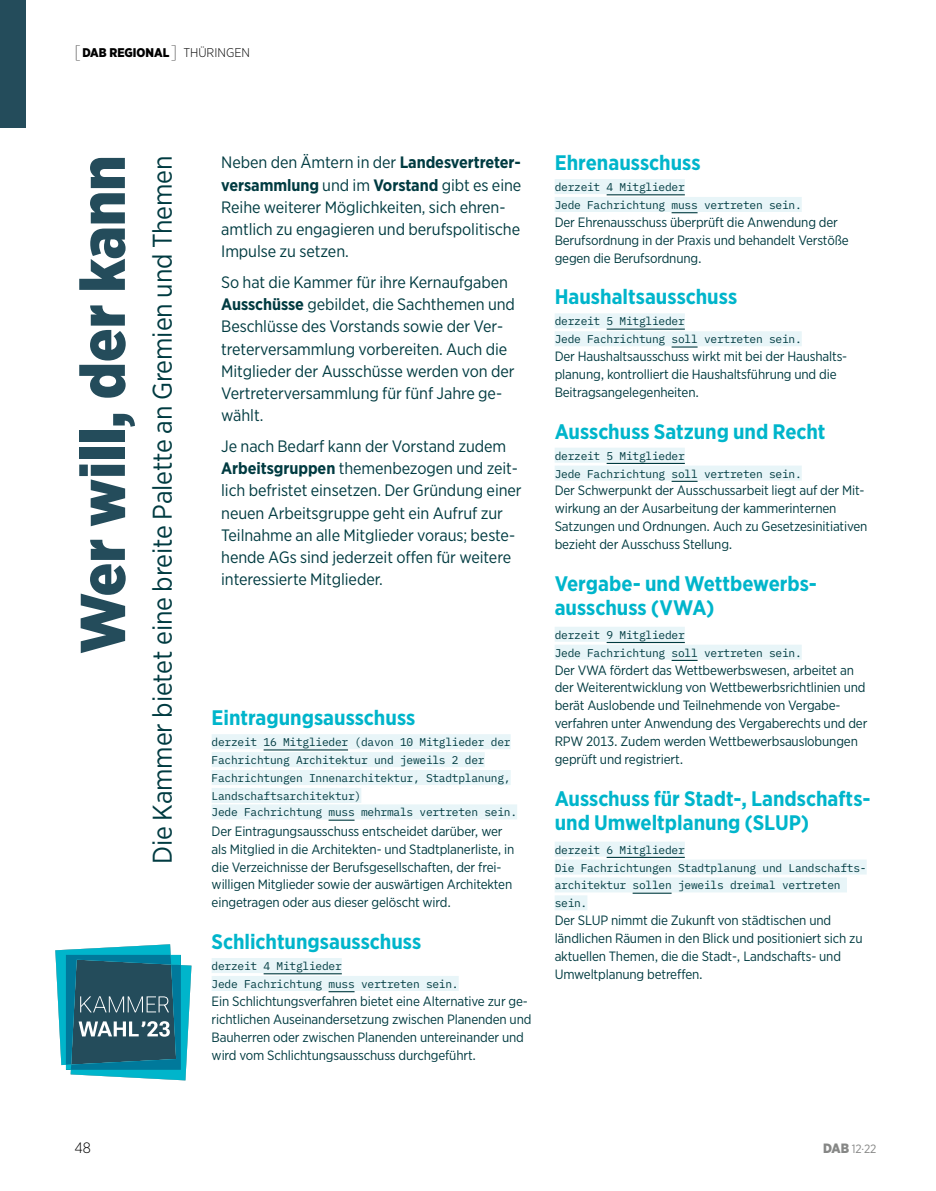
<style>
.page{position:relative;width:936px;height:1191px;background:#fff}
.page>*{position:absolute;margin:0;border:0;box-sizing:border-box;transform-origin:0 0}
.t1{font:900 63px "Gotham Narrow";color:#244c5b}
.t2{font:27px "Gotham Narrow";letter-spacing:-.005em;color:#003b41}
.t3{font:700 21px/24px "Gotham Narrow";color:#00b5cb}
.t4{font:16.5px/22.2px "Gotham Narrow";letter-spacing:-.005em;color:#003b41}
.t5{font:300 15px "Gotham Narrow";color:#000}
.t6{font:13.5px/17.9px "Gotham Narrow";letter-spacing:-.01em;color:#003b41}
.t7{font:900 12.6px "Gotham Narrow";color:#000}
.t8{font:12px "Gotham Narrow";color:#868786}
.t9{font:11.25px/17.9px "IBM Plex Mono";letter-spacing:-.025em;color:#003b41}
.s1{font-weight:100;font-size:18px}
.s2{font-weight:300}
.s3{font-weight:700}
.s4{font-weight:900;font-size:13.5px}
</style>
<div class="page">
<div style="left:212px;top:734px;width:298px;height:15px;background:#e8f5f8"></div>
<div style="left:212px;top:752px;width:272px;height:15px;background:#e8f5f8"></div>
<div style="left:212px;top:770px;width:298px;height:15px;background:#e8f5f8"></div>
<div style="left:212px;top:788px;width:149px;height:15px;background:#e8f5f8"></div>
<div style="left:212px;top:804px;width:305px;height:15px;background:#e8f5f8"></div>
<hr style="left:263px;top:749px;width:85px;height:1px;background:#003b41">
<svg style="left:328px;top:819px;width:26px;height:1px"></svg>
<div style="left:212px;top:958px;width:130px;height:15px;background:#e8f5f8"></div>
<div style="left:212px;top:976px;width:246px;height:15px;background:#e8f5f8"></div>
<hr style="left:263px;top:973px;width:79px;height:1px;background:#003b41">
<svg style="left:328px;top:991px;width:26px;height:1px"></svg>
<div style="left:554px;top:179px;width:130px;height:15px;background:#e8f5f8"></div>
<div style="left:554px;top:197px;width:247px;height:15px;background:#e8f5f8"></div>
<hr style="left:606px;top:194px;width:78px;height:1px;background:#003b41">
<svg style="left:671px;top:212px;width:26px;height:1px"></svg>
<div style="left:554px;top:313px;width:130px;height:15px;background:#e8f5f8"></div>
<div style="left:554px;top:331px;width:247px;height:15px;background:#e8f5f8"></div>
<hr style="left:606px;top:328px;width:78px;height:2px;background:#003b41">
<svg style="left:671px;top:346px;width:26px;height:1px"></svg>
<div style="left:554px;top:448px;width:130px;height:15px;background:#e8f5f8"></div>
<div style="left:554px;top:465px;width:247px;height:15px;background:#e8f5f8"></div>
<hr style="left:606px;top:463px;width:78px;height:1px;background:#003b41">
<svg style="left:671px;top:481px;width:26px;height:1px"></svg>
<div style="left:554px;top:627px;width:130px;height:15px;background:#e8f5f8"></div>
<div style="left:554px;top:644px;width:247px;height:15px;background:#e8f5f8"></div>
<hr style="left:606px;top:642px;width:78px;height:1px;background:#003b41">
<svg style="left:671px;top:660px;width:26px;height:1px"></svg>
<div style="left:554px;top:841px;width:130px;height:15px;background:#e8f5f8"></div>
<div style="left:554px;top:859px;width:312px;height:15px;background:#e8f5f8"></div>
<div style="left:554px;top:877px;width:292px;height:15px;background:#e8f5f8"></div>
<div style="left:554px;top:895px;width:33px;height:15px;background:#e8f5f8"></div>
<hr style="left:606px;top:857px;width:78px;height:1px;background:#003b41">
<hr style="left:632px;top:892px;width:39px;height:1px;background:#003b41">
<svg style="left:55px;top:944px;width:136px;height:136px"></svg>
<div style="left:0;top:0;width:26px;height:128px;background:#244c5b"></div>
<p class="t7" style="left:74px;top:44px;width:177px"><span class="s1">[</span>DAB REGIONAL<span class="s1">]</span> <span class="s2">THÜRINGEN</span></p>
<h1 class="t1" style="left:61px;top:654px;width:500px;rotate:-90deg">Wer will, der kann</h1>
<h2 class="t2" style="left:146px;top:863px;width:710px;rotate:-90deg">Die Kammer bietet eine breite Palette an Gremien und Themen</h2>
<p class="t4" style="left:221px;top:151px;width:301px">Neben den Ämtern in der <span class="s3">Landesvertreter&shy;versammlung</span> und im <span class="s3">Vorstand</span> gibt es eine Reihe weiterer Möglichkeiten, sich ehren&shy;amtlich zu engagieren und berufspolitische Impulse zu setzen.</p>
<p class="t4" style="left:221px;top:271px;width:295px">So hat die Kammer für ihre Kernaufgaben <span class="s3">Ausschüsse</span> gebildet, die Sachthemen und Beschlüsse des Vorstands sowie der Ver&shy;treterversammlung vorbereiten. Auch die Mitglieder der Ausschüsse werden von der Vertreterversammlung für fünf Jahre ge&shy;wählt.</p>
<p class="t4" style="left:221px;top:435px;width:302px">Je nach Bedarf kann der Vorstand zudem <span class="s3">Arbeitsgruppen</span> themenbezogen und zeit&shy;lich befristet einsetzen. Der Gründung einer neuen Arbeitsgruppe geht ein Aufruf zur Teilnahme an alle Mitglieder voraus; beste&shy;hende AGs sind jederzeit offen für weitere interessierte Mitglieder.</p>
<h3 class="t3" style="left:212px;top:705px;width:205px">Eintragungsausschuss</h3>
<p class="t9" style="left:212px;top:732px;width:300px">derzeit 16 Mitglieder (davon 10 Mitglieder der Fachrichtung Architektur und jeweils 2 der Fachrichtungen Innenarchitektur, Stadtplanung, Landschaftsarchitektur)</p>
<p class="t9" style="left:212px;top:802px;width:307px">Jede Fachrichtung muss mehrmals vertreten sein.</p>
<p class="t6" style="left:212px;top:821px;width:304px">Der Eintragungsausschuss entscheidet darüber, wer als Mitglied in die Architekten- und Stadtplanerliste, in die Verzeichnisse der Berufsgesellschaften, der frei&shy;willigen Mitglieder sowie der auswärtigen Architekten eingetragen oder aus dieser gelöscht wird.</p>
<h3 class="t3" style="left:212px;top:929px;width:211px">Schlichtungsausschuss</h3>
<p class="t9" style="left:212px;top:956px;width:248px">derzeit 4 Mitglieder<br>Jede Fachrichtung muss vertreten sein.</p>
<p class="t6" style="left:212px;top:992px;width:321px">Ein Schlichtungsverfahren bietet eine Alternative zur ge&shy;richtlichen Auseinandersetzung zwischen Planenden und Bauherren oder zwischen Planenden untereinander und wird vom Schlichtungsausschuss durchgeführt.</p>
<h3 class="t3" style="left:554px;top:151px;width:147px">Ehrenausschuss</h3>
<p class="t9" style="left:554px;top:177px;width:248px">derzeit 4 Mitglieder<br>Jede Fachrichtung muss vertreten sein.</p>
<p class="t6" style="left:554px;top:213px;width:295px">Der Ehrenausschuss überprüft die Anwendung der<br>Berufsordnung in der Praxis und behandelt Verstöße gegen die Berufsordnung.</p>
<h3 class="t3" style="left:554px;top:285px;width:184px">Haushaltsausschuss</h3>
<p class="t9" style="left:554px;top:311px;width:248px">derzeit 5 Mitglieder<br>Jede Fachrichtung soll vertreten sein.</p>
<p class="t6" style="left:554px;top:347px;width:294px">Der Haushaltsausschuss wirkt mit bei der Haushalts&shy;planung, kontrolliert die Haushaltsführung und die<br>Beitragsangelegenheiten.</p>
<h3 class="t3" style="left:554px;top:419px;width:272px">Ausschuss Satzung und Recht</h3>
<p class="t9" style="left:554px;top:446px;width:248px">derzeit 5 Mitglieder<br>Jede Fachrichtung soll vertreten sein.</p>
<p class="t6" style="left:554px;top:481px;width:314px">Der Schwerpunkt der Ausschussarbeit liegt auf der Mit&shy;wirkung an der Ausarbeitung der kammerinternen Satzungen und Ordnungen. Auch zu Gesetzesinitiativen bezieht der Ausschuss Stellung.</p>
<h3 class="t3" style="left:554px;top:571px;width:262px">Vergabe- und Wettbewerbs&shy;ausschuss (VWA)</h3>
<p class="t9" style="left:554px;top:625px;width:248px">derzeit 9 Mitglieder<br>Jede Fachrichtung soll vertreten sein.</p>
<p class="t6" style="left:554px;top:660px;width:314px">Der VWA fördert das Wettbewerbswesen, arbeitet an der Weiterentwicklung von Wettbewerbsrichtlinien und berät Auslobende und Teilnehmende von Vergabe&shy;verfahren unter Anwendung des Vergaberechts und der RPW 2013. Zudem werden Wettbewerbsauslobungen geprüft und registriert.</p>
<h3 class="t3" style="left:554px;top:786px;width:317px">Ausschuss für Stadt-, Landschafts&shy;und Umweltplanung (SLUP)</h3>
<p class="t9" style="left:554px;top:840px;width:313px">derzeit 6 Mitglieder<br>Die Fachrichtungen Stadtplanung und Landschafts&shy;architektur sollen jeweils dreimal vertreten sein.</p>
<p class="t6" style="left:554px;top:911px;width:309px">Der SLUP nimmt die Zukunft von städtischen und ländlichen Räumen in den Blick und positioniert sich zu aktuellen Themen, die die Stadt-, Landschafts- und Umweltplanung betreffen.</p>
<p class="t5" style="left:74px;top:1138px;width:18px">48</p>
<p class="t8" style="left:823px;top:1141px;width:55px"><span class="s4">DAB</span> 12·22</p>
</div>
